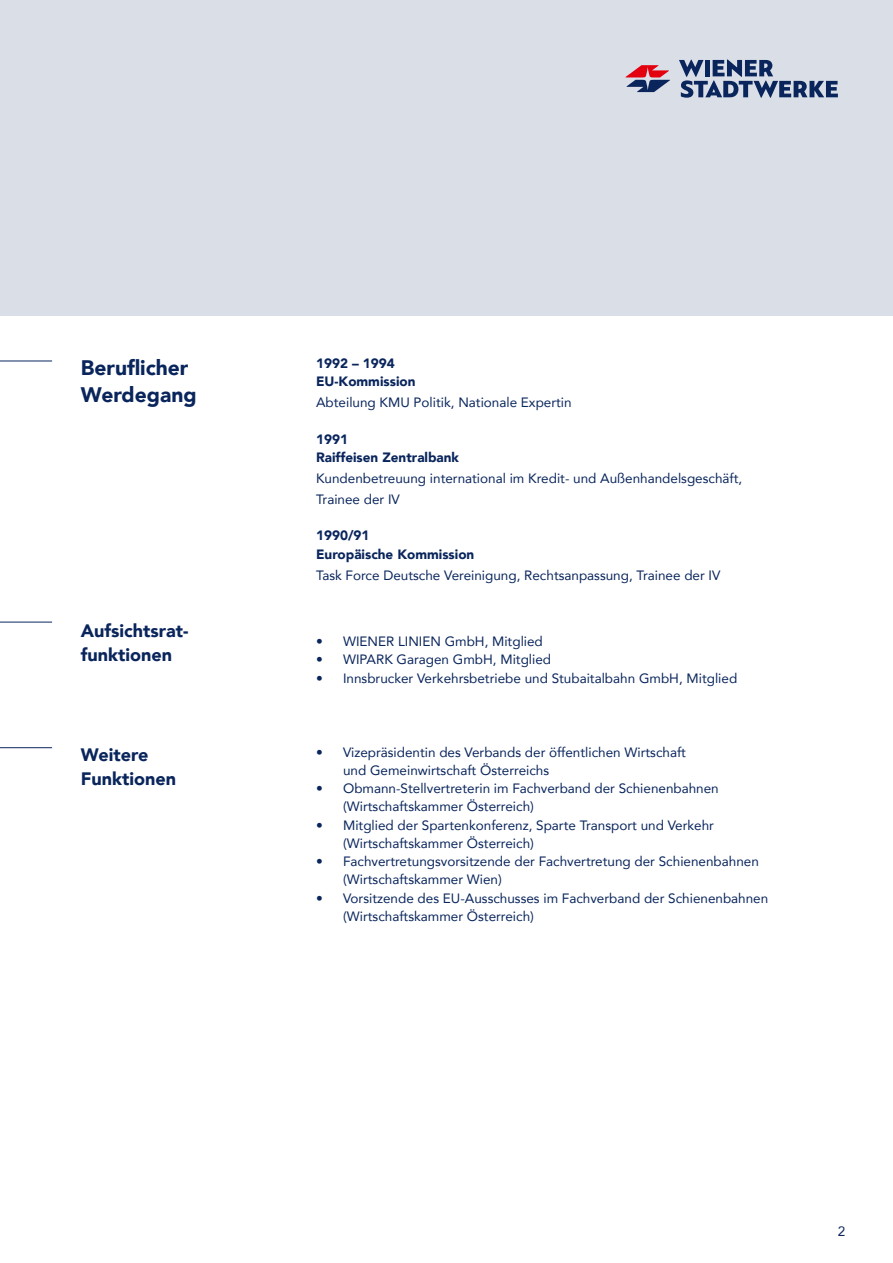
<style>
.page{position:relative;width:893px;height:1263px;background:#fff}
.page>*{position:absolute;margin:0;border:0;box-sizing:border-box;transform-origin:0 0}
.t1{font:900 21px/27px "Avenir";color:#09255c}
.t2{font:900 18px/24px "Avenir";color:#09255c}
.t3{font:13.5px/18.1px "Avenir";color:#09255c}
.t4{font:900 13.5px/18.3px "Avenir";color:#09255c}
</style>
<div class="page">
<div style="left:0;top:0;width:893px;height:316px;background:#dadee6"></div>
<svg style="left:625px;top:65px;width:45px;height:27px"></svg>
<svg style="left:679px;top:60px;width:159px;height:38px"></svg>
<hr style="left:0;top:622px;width:52px;height:1px;background:#09255c">
<hr style="left:0;top:747px;width:52px;height:1px;background:#09255c">
<hr style="left:0;top:361px;width:52px;height:1px;background:#09255c">
<h1 class="t1" style="left:81px;top:354px;width:117px">Beruflicher<br>Werdegang</h1>
<p class="t4" style="left:316px;top:354px;width:101px">1992 – 1994<br>EU-Kommission</p>
<p class="t3" style="left:316px;top:393px;width:257px">Abteilung KMU Politik, Nationale Expertin</p>
<p class="t4" style="left:316px;top:429px;width:145px">1991<br>Raiffeisen Zentralbank</p>
<p class="t3" style="left:316px;top:467px;width:428px;line-height:21px">Kundenbetreuung international im Kredit- und Außenhandelsgeschäft,<br>Trainee der IV</p>
<p class="t4" style="left:316px;top:526px;width:160px">1990/91<br>Europäische Kommission</p>
<p class="t3" style="left:316px;top:565px;width:406px">Task Force Deutsche Vereinigung, Rechtsanpassung, Trainee der IV</p>
<h2 class="t2" style="left:81px;top:618px;width:109px">Aufsichtsrat&shy;funktionen</h2>
<p class="t3" style="left:316px;top:632px;width:228px">• WIENER LINIEN GmbH, Mitglied</p>
<p class="t3" style="left:316px;top:650px;width:237px">• WIPARK Garagen GmbH, Mitglied</p>
<p class="t3" style="left:316px;top:668px;width:423px">• Innsbrucker Verkehrsbetriebe und Stubaitalbahn GmbH, Mitglied</p>
<h2 class="t2" style="left:81px;top:742px;width:97px">Weitere<br>Funktionen</h2>
<p class="t3" style="left:343px;top:742px;width:344px;text-indent:-27px">• Vizepräsidentin des Verbands der öffentlichen Wirtschaft und Gemeinwirtschaft Österreichs</p>
<p class="t3" style="left:343px;top:779px;width:377px;text-indent:-27px">• Obmann-Stellvertreterin im Fachverband der Schienenbahnen (Wirtschaftskammer Österreich)</p>
<p class="t3" style="left:343px;top:815px;width:372px;text-indent:-27px">• Mitglied der Spartenkonferenz, Sparte Transport und Verkehr (Wirtschaftskammer Österreich)</p>
<p class="t3" style="left:343px;top:852px;width:417px;text-indent:-27px">• Fachvertretungsvorsitzende der Fachvertretung der Schienenbahnen (Wirtschaftskammer Wien)</p>
<p class="t3" style="left:343px;top:888px;width:427px;text-indent:-27px">• Vorsitzende des EU-Ausschusses im Fachverband der Schienenbahnen (Wirtschaftskammer Österreich)</p>
<p class="t3" style="left:838px;top:1222px;width:9px">2</p>
</div>
